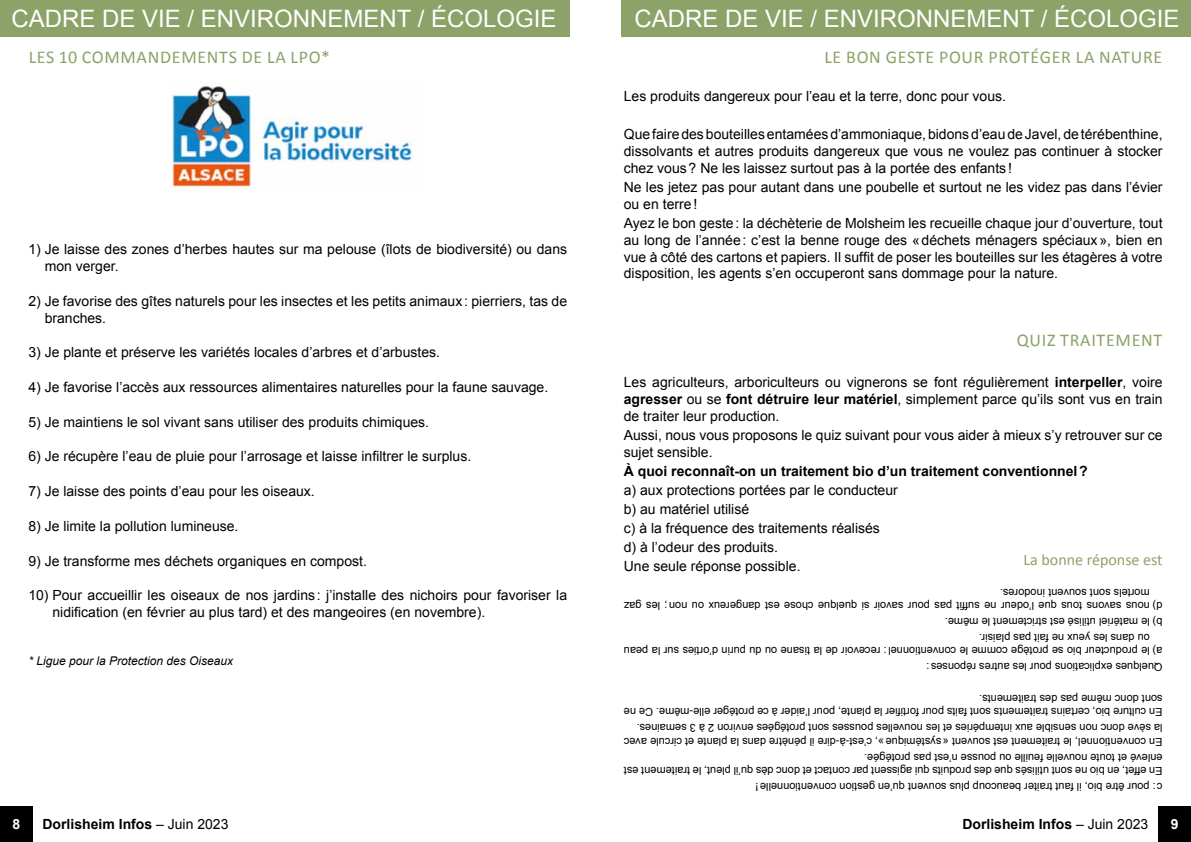
<style>
.page{position:relative;width:1191px;height:842px;background:#fff}
.page>*{position:absolute;margin:0;border:0;box-sizing:border-box;transform-origin:0 0}
.t1{font:24px "Arial";color:#fff}
.t2{font:18px "Calibri";letter-spacing:.04em;color:#8ca268}
.t3{font:16px "Calibri";color:#8ca268}
.t4{font:14px/16.8px "Arial";color:#000}
.t5{font:700 14px "Arial";color:#000}
.t6{font:700 14px "Arial";color:#fff}
.t7{font:italic 12px "Arial";color:#000}
.t8{font:11px/16px "Arial";color:#000}
.s1{font-weight:700}
.s2{font-weight:400}
</style>
<div class="page">
<div style="left:0;top:806px;width:33px;height:36px;background:#000"></div>
<div style="left:1158px;top:806px;width:33px;height:36px;background:#000"></div>
<div style="left:621px;top:0;width:570px;height:37px;background:#8ca268"></div>
<img style="left:170px;top:86px;width:243px;height:102px">
<div style="left:0;top:0;width:570px;height:37px;background:#8ca268"></div>
<h1 class="t1" style="left:11px;top:3px;width:547px">CADRE DE VIE / ENVIRONNEMENT / ÉCOLOGIE</h1>
<p class="t2" style="left:29px;top:46px;width:303px">LES 10 COMMANDEMENTS DE LA LPO*</p>
<p class="t4" style="left:45px;top:241px;width:524px;text-indent:-16px">1) Je laisse des zones d’herbes hautes sur ma pelouse (îlots de biodiversité) ou dans mon verger.</p>
<p class="t4" style="left:45px;top:293px;width:524px;text-indent:-16px">2) Je favorise des gîtes naturels pour les insectes et les petits animaux : pierriers, tas de branches.</p>
<p class="t4" style="left:28px;top:344px;width:413px">3) Je plante et préserve les variétés locales d’arbres et d’arbustes.</p>
<p class="t4" style="left:28px;top:379px;width:521px">4) Je favorise l’accès aux ressources alimentaires naturelles pour la faune sauvage.</p>
<p class="t4" style="left:28px;top:414px;width:402px">5) Je maintiens le sol vivant sans utiliser des produits chimiques.</p>
<p class="t4" style="left:28px;top:448px;width:444px">6) Je récupère l’eau de pluie pour l’arrosage et laisse infiltrer le surplus.</p>
<p class="t4" style="left:28px;top:483px;width:288px">7) Je laisse des points d’eau pour les oiseaux.</p>
<p class="t4" style="left:28px;top:518px;width:212px">8) Je limite la pollution lumineuse.</p>
<p class="t4" style="left:28px;top:552px;width:340px">9) Je transforme mes déchets organiques en compost.</p>
<p class="t4" style="left:52px;top:587px;width:516px;text-indent:-24px">10) Pour accueillir les oiseaux de nos jardins : j’installe des nichoirs pour favoriser la nidification (en février au plus tard) et des mangeoires (en novembre).</p>
<p class="t7" style="left:28px;top:652px;width:206px">* Ligue pour la Protection des Oiseaux</p>
<h1 class="t1" style="left:634px;top:3px;width:547px">CADRE DE VIE / ENVIRONNEMENT / ÉCOLOGIE</h1>
<p class="t2" style="left:824px;top:46px;width:339px">LE BON GESTE POUR PROTÉGER LA NATURE</p>
<p class="t4" style="left:624px;top:88px;width:384px">Les produits dangereux pour l’eau et la terre, donc pour vous.</p>
<p class="t4" style="left:624px;top:126px;width:540px;text-align:justify">Que faire des bouteilles entamées d’ammoniaque, bidons d’eau de Javel, de térébenthine, dissolvants et autres produits dangereux que vous ne voulez pas continuer à stocker chez vous? Ne les laissez surtout pas à la portée des enfants !</p>
<p class="t4" style="left:624px;top:179px;width:540px">Ne les jetez pas pour autant dans une poubelle et surtout ne les videz pas dans l’évier ou en terre!</p>
<p class="t4" style="left:624px;top:215px;width:540px;text-align:justify">Ayez le bon geste: la déchèterie de Molsheim les recueille chaque jour d’ouverture, tout au long de l’année: c’est la benne rouge des «déchets ménagers spéciaux», bien en vue à côté des cartons et papiers. Il suffit de poser les bouteilles sur les étagères à votre disposition, les agents s’en occuperont sans dommage pour la nature.</p>
<p class="t2" style="left:1016px;top:329px;width:147px">QUIZ TRAITEMENT</p>
<p class="t4" style="left:624px;top:374px;width:540px;text-align:justify">Les agriculteurs, arboriculteurs ou vignerons se font régulièrement <span class="s1">interpeller</span>, voire <span class="s1">agresser</span> ou se <span class="s1">font détruire leur matériel</span>, simplement parce qu’ils sont vus en train de traiter leur production.</p>
<p class="t4" style="left:624px;top:427px;width:540px">Aussi, nous vous proposons le quiz suivant pour vous aider à mieux s’y retrouver sur ce sujet sensible.</p>
<p class="t5" style="left:624px;top:462px;width:465px">À quoi reconnaît-on un traitement bio d’un traitement conventionnel?</p>
<p class="t4" style="left:624px;top:481px;width:275px;line-height:19.1px">a) aux protections portées par le conducteur b) au matériel utilisé<br>c) à la fréquence des traitements réalisés<br>d) à l’odeur des produits.<br>Une seule réponse possible.</p>
<p class="t3" style="left:1023px;top:549px;width:141px">La bonne réponse est</p>
<p class="t8" style="left:1149px;top:600px;width:151px;rotate:-180deg">mortels sont souvent inodores.</p>
<p class="t8" style="left:1162px;top:646px;width:540px;text-indent:13px;rotate:-180deg">ou dans les yeux ne fait pas plaisir.<br>b) le matériel utilisé est strictement le même.<br>d) nous savons tous que l’odeur ne suffit pas pour savoir si quelque chose est dangereux ou non ; les gaz</p>
<p class="t8" style="left:1162px;top:675px;width:540px;rotate:-180deg">Quelques explications pour les autres réponses:<br>a) le producteur bio se protège comme le conventionnel : recevoir de la tisane ou du purin d’orties sur la peau</p>
<p class="t8" style="left:1162px;top:707px;width:185px;rotate:-180deg">sont donc même pas des traitements.</p>
<p class="t8" style="left:1162px;top:736px;width:540px;rotate:-180deg">la sève donc non sensible aux intempéries et les nouvelles pousses sont protégées environ 2 à 3 semaines.<br>En culture bio, certains traitements sont faits pour fortifier la plante, pour l’aider à ce protéger elle-même. Ce ne</p>
<p class="t8" style="left:1162px;top:765px;width:540px;rotate:-180deg">enlevé et toute nouvelle feuille ou pousse n’est pas protégée.<br>En conventionnel, le traitement est souvent «systémique », c’est-à-dire il pénètre dans la plante et circule avec</p>
<p class="t8" style="left:1162px;top:795px;width:540px;rotate:-180deg">c: pour être bio, il faut traiter beaucoup plus souvent qu’en gestion conventionnelle !<br>En effet, en bio ne sont utilisés que des produits qui agissent par contact et donc dès qu’il pleut, le traitement est</p>
<p class="t6" style="left:12px;top:815px;width:9px">8</p>
<p class="t5" style="left:43px;top:815px;width:187px">Dorlisheim Infos <span class="s2">– Juin 2023</span></p>
<p class="t5" style="left:962px;top:815px;width:187px">Dorlisheim Infos <span class="s2">– Juin 2023</span></p>
<p class="t6" style="left:1170px;top:815px;width:9px">9</p>
</div>
